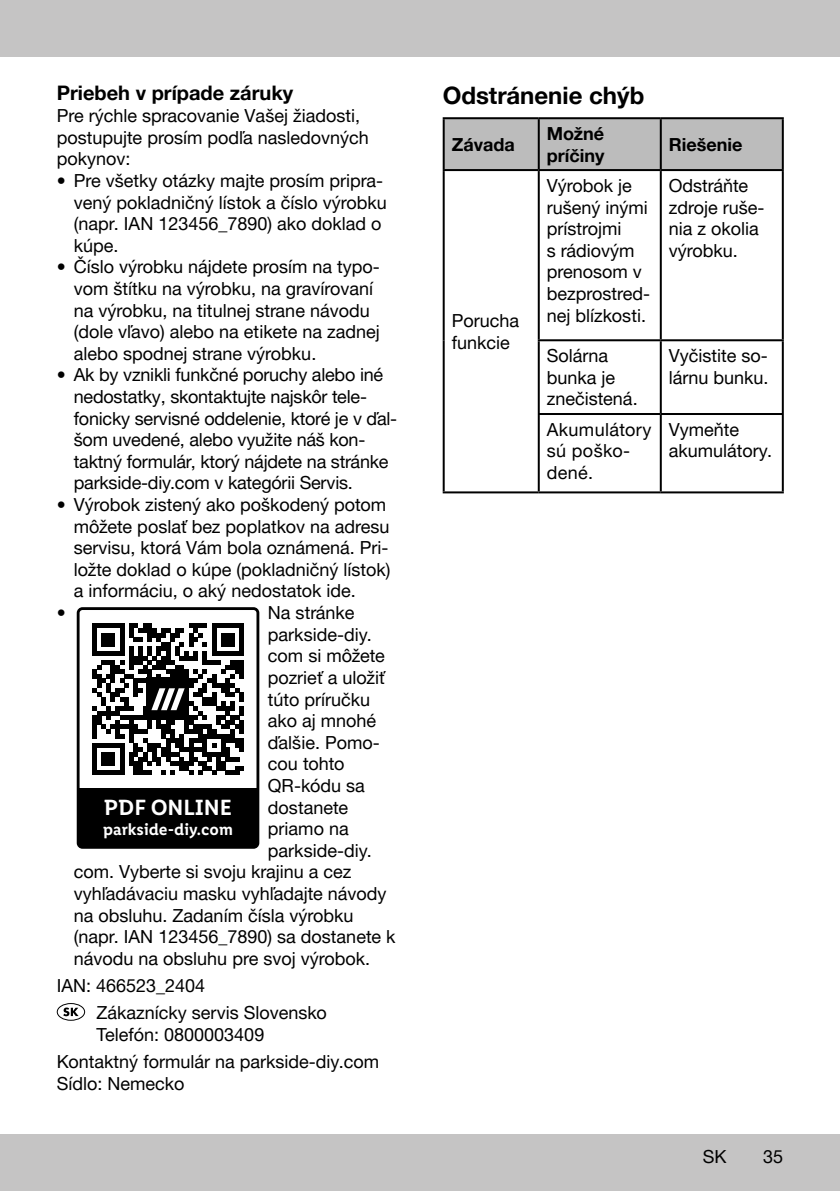
<style>
.page{position:relative;width:840px;height:1191px;background:#fff}
.page>*{position:absolute;margin:0;border:0;box-sizing:border-box;transform-origin:0 0}
.t1{font:700 24px "Helvetica Neue Parkside";color:#000}
.t2{font:600 22px "Lidl Font Pro";color:#fff}
.t3{font:700 20px "Helvetica Neue Parkside";color:#000}
.t4{font:18px/21.6px "Helvetica Neue Parkside";color:#000}
.t5{font:700 18px/21.6px "Helvetica Neue Parkside";color:#000}
.t6{font:18px/21.6px "Helvetica Neue Parkside";letter-spacing:.02em;color:#000}
.t7{font:600 16.6px "Lidl Font Pro";color:#fff}
</style>
<div class="page">
<div style="left:0;top:1134px;width:839px;height:57px;background:#c5c4c4"></div>
<div style="left:0;top:0;width:839px;height:57px;background:#c5c4c4"></div>
<div style="left:77px;top:607px;width:182px;height:241px;border:3px solid #000;border-radius:4px"></div>
<svg style="left:92px;top:623px;width:152px;height:152px"></svg>
<div style="left:78px;top:788px;width:180px;height:59px;background:#000"></div>
<svg style="left:57px;top:1003px;width:28px;height:17px"></svg>
<div style="left:444px;top:119px;width:337px;height:50px;background:#bcbcbc"></div>
<hr style="left:537px;top:119px;width:2px;height:50px;background:#000">
<hr style="left:659px;top:119px;width:2px;height:50px;background:#000">
<hr style="left:442px;top:169px;width:96px;height:2px;background:#000">
<hr style="left:538px;top:169px;width:122px;height:2px;background:#000">
<hr style="left:537px;top:171px;width:2px;height:168px;background:#000">
<hr style="left:660px;top:169px;width:123px;height:2px;background:#000">
<hr style="left:659px;top:171px;width:2px;height:168px;background:#000">
<hr style="left:537px;top:339px;width:123px;height:2px;background:#000">
<hr style="left:537px;top:341px;width:2px;height:72px;background:#000">
<hr style="left:660px;top:339px;width:123px;height:2px;background:#000">
<hr style="left:659px;top:341px;width:2px;height:72px;background:#000">
<hr style="left:537px;top:413px;width:123px;height:2px;background:#000">
<hr style="left:537px;top:415px;width:2px;height:76px;background:#000">
<hr style="left:660px;top:413px;width:123px;height:2px;background:#000">
<hr style="left:659px;top:415px;width:2px;height:76px;background:#000">
<hr style="left:442px;top:491px;width:96px;height:2px;background:#000">
<hr style="left:538px;top:491px;width:122px;height:2px;background:#000">
<hr style="left:660px;top:491px;width:123px;height:2px;background:#000">
<hr style="left:442px;top:117px;width:96px;height:2px;background:#000">
<hr style="left:442px;top:119px;width:2px;height:50px;background:#000">
<hr style="left:538px;top:117px;width:122px;height:2px;background:#000">
<hr style="left:660px;top:117px;width:123px;height:2px;background:#000">
<hr style="left:781px;top:119px;width:2px;height:50px;background:#000">
<hr style="left:442px;top:171px;width:2px;height:169px;background:#000">
<hr style="left:442px;top:340px;width:2px;height:74px;background:#000">
<hr style="left:442px;top:414px;width:2px;height:77px;background:#000">
<hr style="left:781px;top:171px;width:2px;height:168px;background:#000">
<hr style="left:781px;top:341px;width:2px;height:72px;background:#000">
<hr style="left:781px;top:415px;width:2px;height:76px;background:#000">
<p class="t3" style="left:57px;top:82px;width:238px">Priebeh v prípade záruky</p>
<p class="t4" style="left:57px;top:105px;width:313px">Pre rýchle spracovanie Vašej žiadosti, postupujte prosím podľa nasledovných pokynov:</p>
<p class="t4" style="left:74px;top:170px;width:314px;text-indent:-17px">• Pre všetky otázky majte prosím pripra&shy;vený pokladničný lístok a číslo výrobku (napr. IAN 123456_7890) ako doklad o kúpe.</p>
<p class="t4" style="left:74px;top:256px;width:307px;text-indent:-17px">• Číslo výrobku nájdete prosím na typo&shy;vom štítku na výrobku, na gravírovaní na výrobku, na titulnej strane návodu (dole vľavo) alebo na etikete na zadnej alebo spodnej strane výrobku.</p>
<p class="t4" style="left:74px;top:364px;width:325px;text-indent:-17px">• Ak by vznikli funkčné poruchy alebo iné nedostatky, skontaktujte najskôr tele&shy;fonicky servisné oddelenie, ktoré je v ďal&shy;šom uvedené, alebo využite náš kon&shy;taktný formulár, ktorý nájdete na stránke parkside-diy.com v kategórii Servis.</p>
<p class="t4" style="left:57px;top:494px;width:331px">• Výrobok zistený ako poškodený potom</p>
<p class="t4" style="left:74px;top:515px;width:317px">môžete poslať bez poplatkov na adresu</p>
<p class="t4" style="left:74px;top:537px;width:316px">servisu, ktorá Vám bola oznámená. Pri-</p>
<p class="t4" style="left:74px;top:559px;width:318px">ložte doklad o kúpe (pokladničný lístok)</p>
<p class="t4" style="left:74px;top:580px;width:283px">a informáciu, o aký nedostatok ide.</p>
<p class="t4" style="left:57px;top:602px;width:11px">•</p>
<p class="t4" style="left:268px;top:602px;width:88px">Na stránke</p>
<p class="t4" style="left:268px;top:623px;width:105px">parkside-diy.</p>
<p class="t4" style="left:268px;top:645px;width:118px">com si môžete</p>
<p class="t4" style="left:268px;top:667px;width:118px">pozrieť a uložiť</p>
<p class="t4" style="left:268px;top:688px;width:104px">túto príručku</p>
<p class="t4" style="left:268px;top:710px;width:110px">ako aj mnohé</p>
<p class="t4" style="left:268px;top:731px;width:113px">ďalšie. Pomo-</p>
<p class="t4" style="left:268px;top:753px;width:78px">cou tohto</p>
<p class="t4" style="left:268px;top:775px;width:98px">QR-kódu sa</p>
<p class="t4" style="left:268px;top:796px;width:82px">dostanete</p>
<p class="t4" style="left:268px;top:818px;width:82px">priamo na</p>
<p class="t4" style="left:268px;top:839px;width:105px">parkside-diy.</p>
<p class="t4" style="left:74px;top:861px;width:279px">com. Vyberte si svoju krajinu a cez</p>
<p class="t4" style="left:74px;top:883px;width:314px">vyhľadávaciu masku vyhľadajte návody</p>
<p class="t4" style="left:74px;top:904px;width:281px">na obsluhu. Zadaním čísla výrobku</p>
<p class="t4" style="left:74px;top:926px;width:323px">(napr. IAN 123456_7890) sa dostanete k</p>
<p class="t4" style="left:74px;top:947px;width:298px">návodu na obsluhu pre svoj výrobok.</p>
<p class="t4" style="left:96px;top:972px;width:232px;line-height:27.2px;text-indent:-40px">IAN: 466523_2404<br>Zákaznícky servis Slovensko</p>
<p class="t4" style="left:57px;top:1021px;width:324px;line-height:27.2px;text-indent:40px">Telefón: 0800003409<br>Kontaktný formulár na parkside-diy.com</p>
<p class="t4" style="left:57px;top:1072px;width:129px">Sídlo: Nemecko</p>
<p class="t2" style="left:104px;top:795px;width:130px">PDF ONLINE</p>
<p class="t7" style="left:103px;top:820px;width:131px">parkside-diy.com</p>
<h1 class="t1" style="left:442px;top:81px;width:203px">Odstránenie chýb</h1>
<p class="t5" style="left:451px;top:134px;width:65px">Závada</p>
<p class="t5" style="left:546px;top:123px;width:59px">Možné príčiny</p>
<p class="t5" style="left:668px;top:134px;width:75px">Riešenie</p>
<p class="t4" style="left:451px;top:310px;width:69px">Porucha funkcie</p>
<p class="t4" style="left:546px;top:175px;width:105px">Výrobok je rušený inými prístrojmi<br>s rádiovým prenosom v bezprostred&shy;nej blízkosti.</p>
<p class="t4" style="left:668px;top:175px;width:97px">Odstráňte zdroje ruše&shy;nia z okolia výrobku.</p>
<p class="t4" style="left:546px;top:345px;width:92px">Solárna bunka je znečistená.</p>
<p class="t4" style="left:668px;top:345px;width:101px">Vyčistite so&shy;lárnu bunku.</p>
<p class="t6" style="left:546px;top:419px;width:106px">Akumulátory sú poško&shy;dené.</p>
<p class="t4" style="left:668px;top:419px;width:105px">Vymeňte akumulátory.</p>
<p class="t4" style="left:702px;top:1146px;width:25px">SK</p>
<p class="t4" style="left:762px;top:1146px;width:22px">35</p>
</div>
